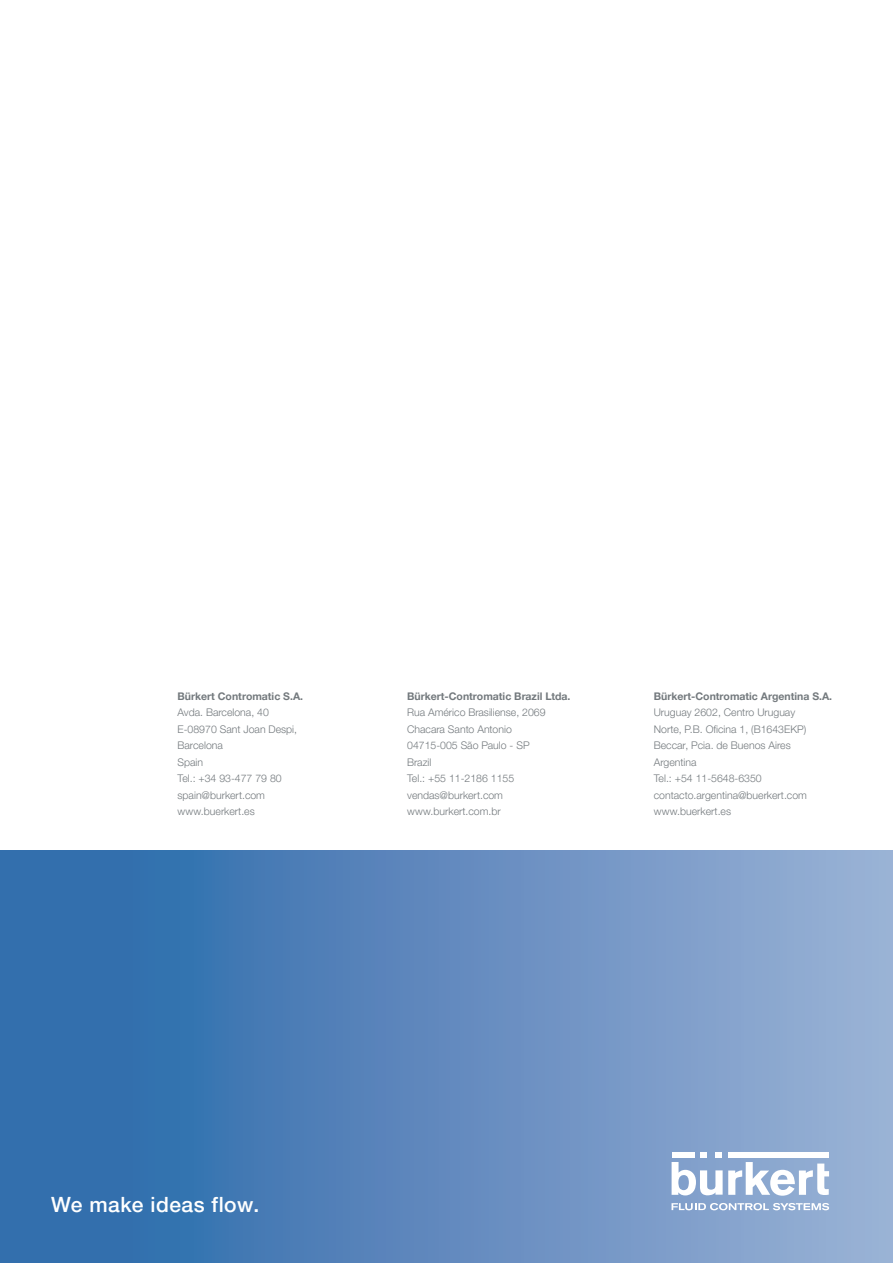
<style>
.page{position:relative;width:893px;height:1263px;background:#fff}
.page>*{position:absolute;margin:0;border:0;box-sizing:border-box;transform-origin:0 0}
.t1{font:500 21px "Helvetica Neue LTW1 G";letter-spacing:.025em;color:#fff}
.t2{font:300 10.5px "Helvetica Neue LTW1 G";color:#73797d}
.t3{font:700 10.5px "Helvetica Neue LTW1 G";color:#73797d}
</style>
<div class="page">
<div style="left:0;top:850px;width:893px;height:413px;background:linear-gradient(to right,#2666a8,#9cb1d5)"></div>
<div style="left:671px;top:1152px;width:23px;height:6px;background:#7f9ecb"></div>
<svg style="left:672px;top:1152px;width:157px;height:44px"></svg>
<div style="left:728px;top:1152px;width:101px;height:6px;background:#fff"></div>
<svg style="left:671px;top:1203px;width:158px;height:7px"></svg>
<p class="t3" style="left:178px;top:689px;width:127px">Bürkert Contromatic S.A.</p>
<p class="t2" style="left:178px;top:706px;width:93px">Avda. Barcelona, 40</p>
<p class="t2" style="left:178px;top:722px;width:121px">E-08970 Sant Joan Despi,</p>
<p class="t2" style="left:178px;top:739px;width:47px">Barcelona</p>
<p class="t2" style="left:178px;top:755px;width:27px">Spain</p>
<p class="t2" style="left:178px;top:772px;width:106px">Tel.: +34 93-477 79 80</p>
<p class="t2" style="left:178px;top:788px;width:89px">spain@burkert.com</p>
<p class="t2" style="left:178px;top:805px;width:79px">www.buerkert.es</p>
<p class="t3" style="left:407px;top:689px;width:165px">Bürkert-Contromatic Brazil Ltda.</p>
<p class="t2" style="left:407px;top:706px;width:140px">Rua Américo Brasiliense, 2069</p>
<p class="t2" style="left:407px;top:722px;width:106px">Chacara Santo Antonio</p>
<p class="t2" style="left:407px;top:739px;width:124px">04715-005 São Paulo - SP</p>
<p class="t2" style="left:407px;top:755px;width:26px">Brazil</p>
<p class="t2" style="left:407px;top:772px;width:109px">Tel.: +55 11-2186 1155</p>
<p class="t2" style="left:407px;top:788px;width:97px">vendas@burkert.com</p>
<p class="t2" style="left:407px;top:805px;width:95px">www.burkert.com.br</p>
<p class="t3" style="left:654px;top:689px;width:180px">Bürkert-Contromatic Argentina S.A.</p>
<p class="t2" style="left:654px;top:706px;width:143px">Uruguay 2602, Centro Uruguay</p>
<p class="t2" style="left:654px;top:722px;width:154px">Norte, P.B. Oficina 1, (B1643EKP)</p>
<p class="t2" style="left:654px;top:739px;width:138px">Beccar, Pcia. de Buenos Aires</p>
<p class="t2" style="left:654px;top:755px;width:44px">Argentina</p>
<p class="t2" style="left:654px;top:772px;width:110px">Tel.: +54 11-5648-6350</p>
<p class="t2" style="left:654px;top:788px;width:155px">contacto.argentina@buerkert.com</p>
<p class="t2" style="left:654px;top:805px;width:79px">www.buerkert.es</p>
<h1 class="t1" style="left:51px;top:1192px;width:210px">We make ideas flow.</h1>
</div>
